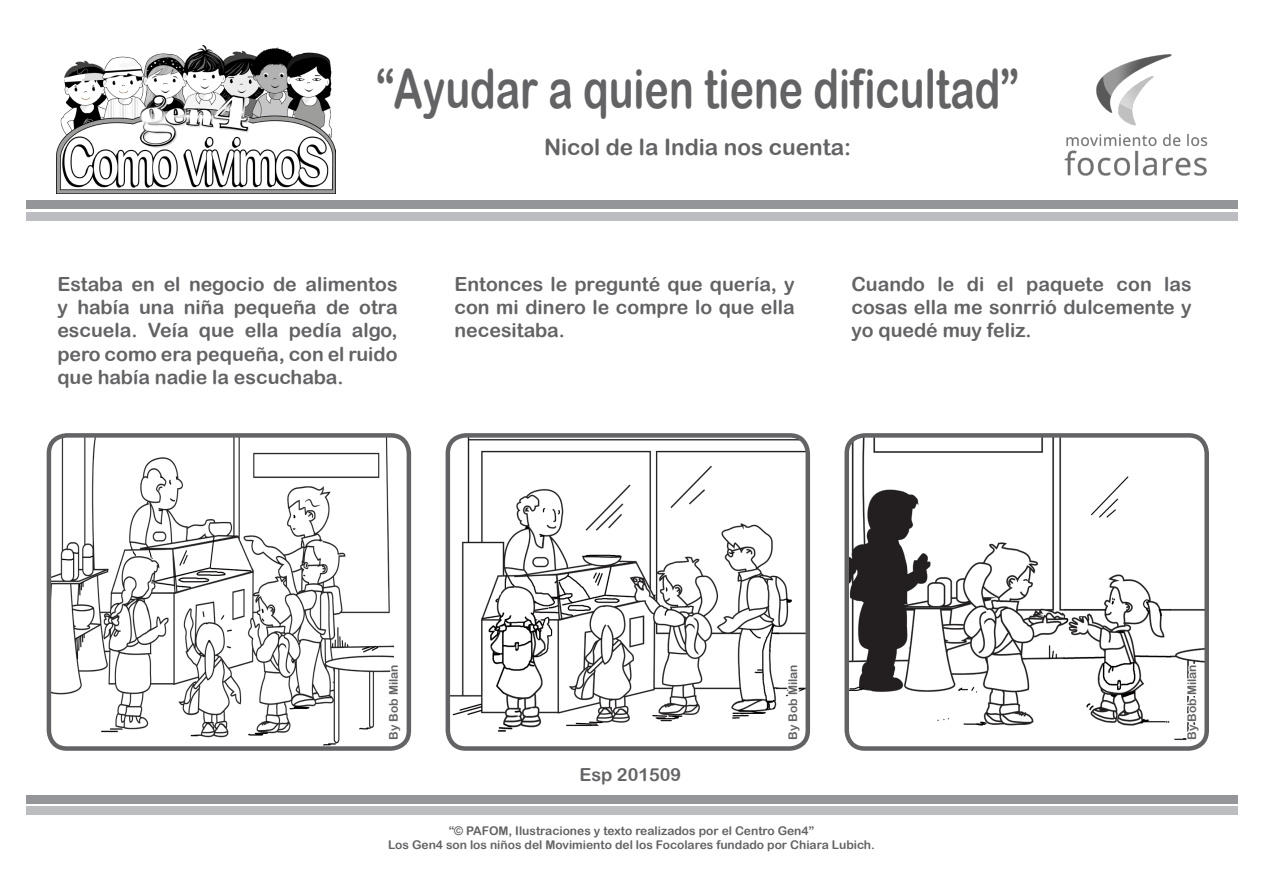
<style>
.page{position:relative;width:1263px;height:893px;background:#fff}
.page>*{position:absolute;margin:0;border:0;box-sizing:border-box;transform-origin:0 0}
.t1{font:54px "Arial Rounded MT Bold";color:#636366;scale:.76 1}
.t2{font:22.5px "Arial Rounded MT Bold";color:#636366}
.t3{font:19.5px/23.4px "Arial Rounded MT Bold";color:#636366;text-align:justify}
.t4{font:18px "Arial Rounded MT Bold";color:#636366}
.t5{font:12px "Arial Rounded MT Bold";color:#636366}
</style>
<div class="page">
<img style="left:57px;top:45px;width:278px;height:149px">
<img style="left:1064px;top:54px;width:144px;height:122px">
<div style="left:26px;top:806px;width:1211px;height:8px;background:#bcbdc0"></div>
<div style="left:26px;top:795px;width:1211px;height:8px;background:#939598"></div>
<div style="left:26px;top:212px;width:1211px;height:8px;background:#bcbdc0"></div>
<div style="left:26px;top:201px;width:1211px;height:8px;background:#939598"></div>
<img style="left:849px;top:438px;width:355px;height:308px">
<div style="left:844px;top:433px;width:365px;height:318px;border:4px solid #636366;border-radius:18px"></div>
<img style="left:448px;top:438px;width:357px;height:302px">
<div style="left:446px;top:433px;width:364px;height:318px;border:4px solid #636366;border-radius:18px"></div>
<img style="left:52px;top:438px;width:342px;height:308px">
<div style="left:47px;top:433px;width:364px;height:318px;border:4px solid #636366;border-radius:18px"></div>
<svg style="left:367px;top:649px;width:40px;height:94px"></svg>
<svg style="left:766px;top:649px;width:40px;height:94px"></svg>
<svg style="left:1165px;top:649px;width:40px;height:94px"></svg>
<p class="t1" style="left:376px;top:57px;width:848px">“Ayudar a quien tiene dificultad”</p>
<p class="t2" style="left:544px;top:134px;width:309px">Nicol de la India nos cuenta:</p>
<p class="t3" style="left:57px;top:272px;width:342px">Estaba en el negocio de alimentos y había una niña pequeña de otra escuela. Veía que ella pedía algo, pero como era pequeña, con el ruido que había nadie la escuchaba.</p>
<p class="t3" style="left:454px;top:272px;width:342px">Entonces le pregunté que quería, y con mi dinero le compre lo que ella necesitaba.</p>
<p class="t3" style="left:851px;top:272px;width:342px">Cuando le di el paquete con las cosas ella me sonrrió dulcemente y yo quedé muy feliz.</p>
<p class="t5" style="left:386px;top:740px;width:77px;rotate:-90deg">By Bob Milan</p>
<p class="t5" style="left:786px;top:740px;width:77px;rotate:-90deg">By Bob Milan</p>
<p class="t5" style="left:1185px;top:740px;width:77px;rotate:-90deg">By Bob Milan</p>
<p class="t4" style="left:579px;top:764px;width:103px">Esp 201509</p>
<p class="t5" style="left:449px;top:824px;width:367px">“© PAFOM, Ilustraciones y texto realizados por el Centro Gen4”</p>
<p class="t5" style="left:388px;top:838px;width:488px">Los Gen4 son los niños del Movimiento del los Focolares fundado por Chiara Lubich.</p>
</div>
